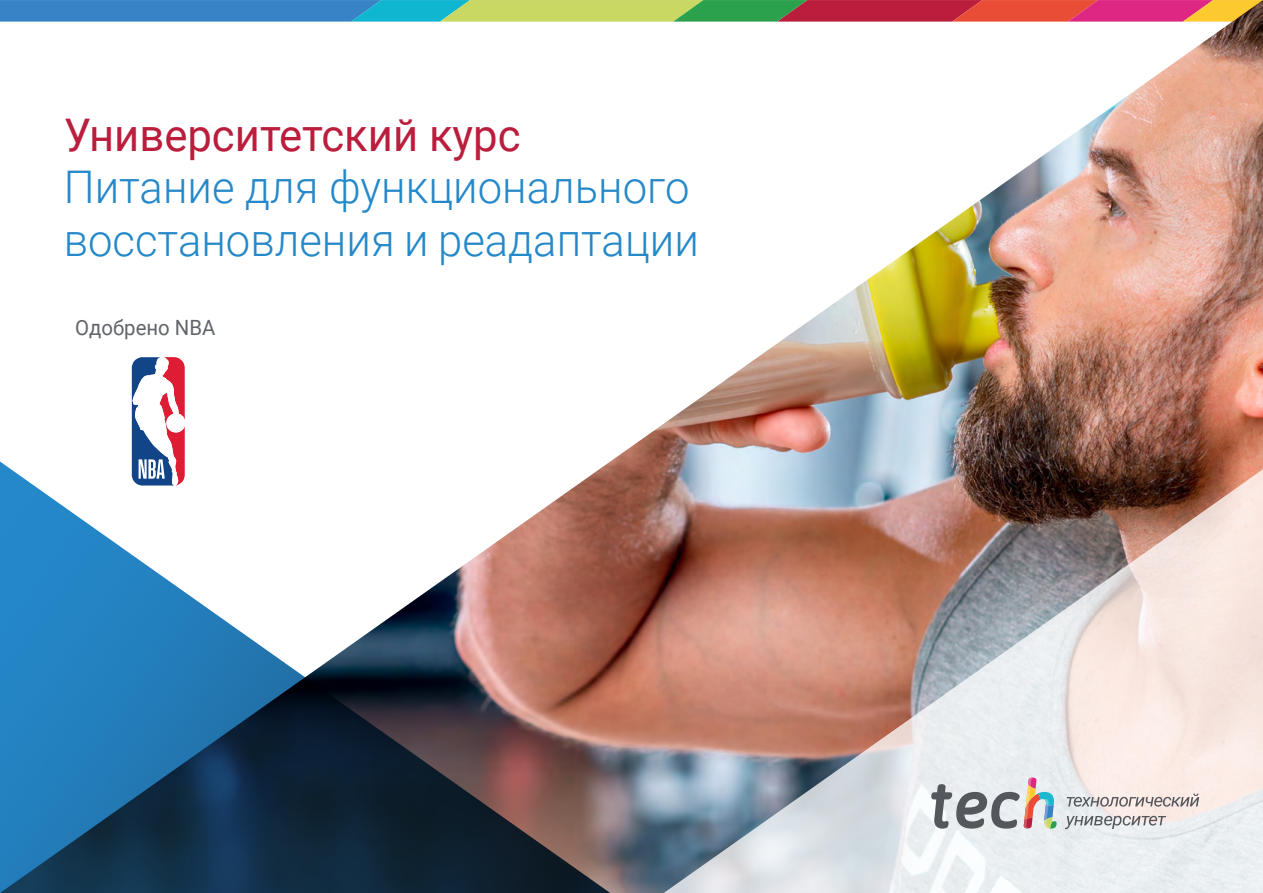
<style>
.page{position:relative;width:1263px;height:893px;background:#fff}
.page>*{position:absolute;margin:0;border:0;box-sizing:border-box;transform-origin:0 0}
.t1{font:300 45px/52.5px "Roboto";color:#2488c9}
.t2{font:45px "Roboto";color:#ba1e3c}
.t3{font:21px "Roboto";color:#61646a}
</style>
<div class="page">
<img style="left:0;top:0;width:1263px;height:454px">
<img style="left:640px;top:454px;width:623px;height:439px">
<svg style="left:0;top:446px;width:640px;height:447px"></svg>
<svg style="left:132px;top:357px;width:53px;height:129px"></svg>
<svg style="left:1067px;top:794px;width:132px;height:13px;background:#c4bdbc"></svg>
<svg style="left:1065px;top:816px;width:101px;height:13px"></svg>
<svg style="left:931px;top:778px;width:125px;height:51px;background:#bababb"></svg>
<p class="t2" style="left:64px;top:103px;width:458px">Университетский курс</p>
<p class="t1" style="left:64px;top:159px;width:637px">Питание для функционального восстановления и реадаптации</p>
<p class="t3" style="left:75px;top:313px;width:142px">Одобрено NBA</p>
</div>
